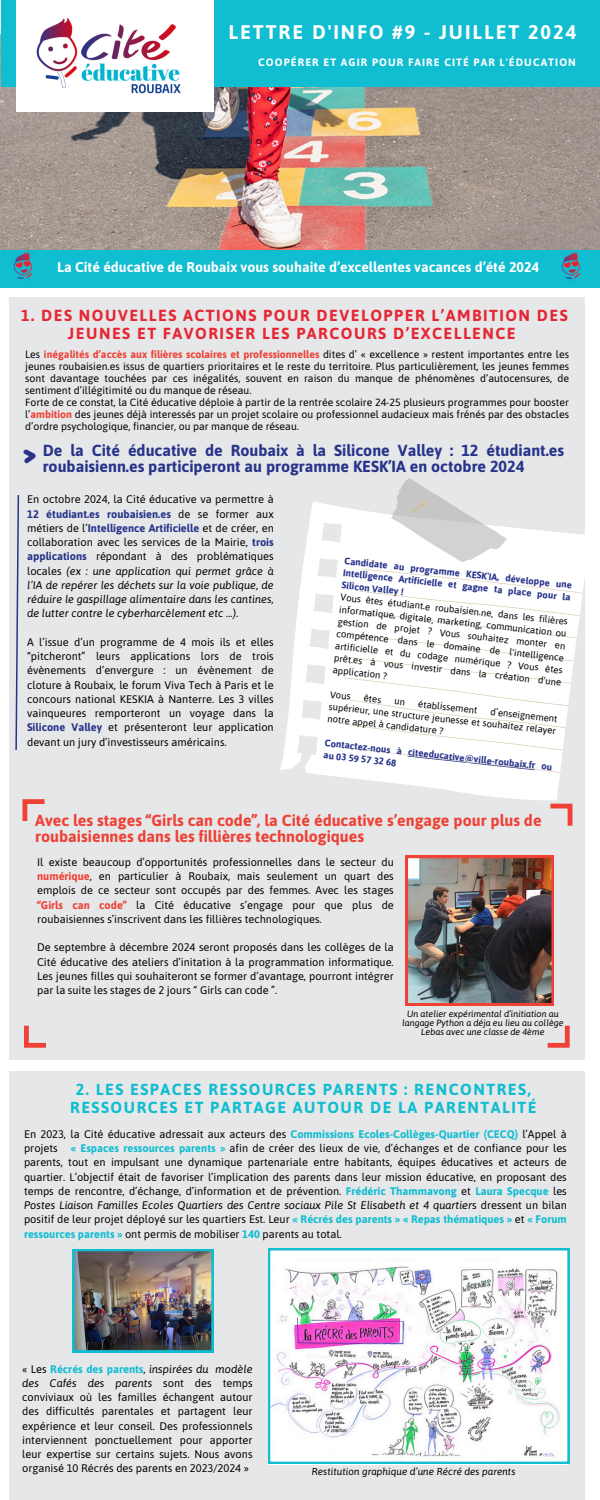
<style>
.page{position:relative;width:600px;height:1500px;background:#fff}
.page>*{position:absolute;margin:0;border:0;box-sizing:border-box;transform-origin:0 0}
.t1{font:31.5px "Lazydog";color:#28348b}
.t2{font:700 19.8px "Asap";letter-spacing:.1em;color:#fff}
.t3{font:700 16px/15.8px "Asap";color:#28348b}
.t4{font:700 16px/15.8px "Asap";color:#ef4136}
.t5{font:700 16px/18px "Asap";letter-spacing:.095em;color:#e62634;text-align:center}
.t6{font:700 16px/18px "Asap";letter-spacing:.095em;color:#10bdd1;text-align:center}
.t7{font:700 14.1px "Asap";color:#fefefe}
.t8{font:11px/14.2px "Asap";color:#000;text-align:justify}
.t9{font:italic 11px/14.2px "Asap";color:#000;text-align:justify}
.t10{font:700 10.7px "Asap";letter-spacing:.1em;color:#fff}
.t11{font:10.5px/12px "Asap";color:#000}
.t12{font:italic 10px "Asap";color:#000}
.t13{font:9.6px/12.2px "Asap";color:#000;text-align:justify}
.t14{font:700 9.6px/12.1px "Asap";color:#28348b;text-align:justify}
.t15{font:italic 9px/9px "Asap";color:#000;text-align:center}
.s1{font-weight:700;color:#ef4136}
.s2{font-style:normal}
.s3{font-weight:700;font-style:normal;color:#28348b}
.s4{font-weight:700;color:#28348b}
.s5{font-weight:700;color:#10bdd1}
.s6{font-style:italic}
</style>
<div class="page">
<div style="left:0;top:233px;width:600px;height:55px;background:#10bdd1"></div>
<img style="left:0;top:30px;width:600px;height:219px">
<div style="left:1px;top:0;width:599px;height:87px;background:#10bdd1"></div>
<img style="left:16px;top:0;width:197px;height:112px">
<img style="left:13px;top:251px;width:19px;height:32px">
<div style="left:9px;top:298px;width:576px;height:762px;background:#e6e7e8"></div>
<div style="left:9px;top:1071px;width:576px;height:429px;background:#e6e7e8"></div>
<img style="left:561px;top:251px;width:19px;height:32px">
<svg style="left:280px;top:501px;width:305px;height:306px"></svg>
<svg style="left:15px;top:495px;width:5px;height:255px"></svg>
<svg style="left:22px;top:799px;width:22px;height:22px"></svg>
<svg style="left:551px;top:804px;width:21px;height:21px"></svg>
<svg style="left:24px;top:1026px;width:22px;height:22px"></svg>
<svg style="left:548px;top:1026px;width:22px;height:22px"></svg>
<img style="left:406px;top:856px;width:148px;height:149px">
<svg style="left:268px;top:1248px;width:302px;height:216px;background:#e1e2ea"></svg>
<img style="left:72px;top:1249px;width:141px;height:103px">
<svg style="left:338px;top:478px;width:245px;height:295px"></svg>
<h6 class="t2" style="left:229px;top:20px;width:349px">LETTRE D'INFO #9 - JUILLET 2024</h6>
<p class="t10" style="left:258px;top:56px;width:319px">COOPÉRER ET AGIR POUR FAIRE CITÉ PAR L'ÉDUCATION</p>
<h6 class="t7" style="left:57px;top:259px;width:483px">La Cité éducative de Roubaix vous souhaite d’excellentes vacances d’été 2024</h6>
<h6 class="t5" style="left:21px;top:306px;width:548px">1. DES NOUVELLES ACTIONS POUR DEVELOPPER L’AMBITION DES<br>JEUNES ET FAVORISER LES PARCOURS D’EXCELLENCE</h6>
<h3 class="t11" style="left:25px;top:348px;width:545px">Les <span class="s1">inégalités d’accès aux filières scolaires et professionnelles</span> dites d’ « excellence » restent importantes entre les jeunes roubaisien.es issus de quartiers prioritaires et le reste du territoire. Plus particulièrement, les jeunes femmes sont davantage touchées par ces inégalités, souvent en raison du manque de phénomènes d’autocensures, de sentiment d’illégitimité ou du manque de réseau.<br>Forte de ce constat, la Cité éducative déploie à partir de la rentrée scolaire 24-25 plusieurs programmes pour booster l’<span class="s1">ambition</span> des jeunes déjà interessés par un projet scolaire ou professionnel audacieux mais frénés par des obstacles d’ordre psychologique, financier, ou par manque de réseau.</h3>
<p class="t1" style="left:22px;top:442px;width:17px">&gt;</p>
<p class="t3" style="left:43px;top:442px;width:523px">De la Cité éducative de Roubaix à la Silicone Valley : 12 étudiant.es roubaisienn.es participeront au programme KESK’IA en octobre 2024</p>
<p class="t9" style="left:27px;top:492px;width:248px"><span class="s2">En octobre 2024, la Cité éducative va permettre à </span><span class="s3">12 étudiant.es roubaisien.es</span> <span class="s2">de se former aux métiers de l’</span><span class="s3">Intelligence Artificielle</span> <span class="s2">et de créer, en collaboration avec les services de la Mairie,</span> <span class="s3">trois applications</span> <span class="s2">répondant à des problématiques locales</span> (ex : une application qui permet grâce à l’IA de repérer les déchets sur la voie publique, de réduire le gaspillage alimentaire dans les cantines, de lutter contre le cyberharcèlement etc ...)<span class="s2">.</span></p>
<h3 class="t8" style="left:27px;top:635px;width:248px">A l’issue d’un programme de 4 mois ils et elles “pitcheront” leurs applications lors de trois évènements d’envergure : un évènement de cloture à Roubaix, le forum Viva Tech à Paris et le concours national KESKIA à Nanterre. Les 3 villes vainqueures remporteront un voyage dans la <span class="s4">Silicone Valley</span> et présenteront leur application devant un jury d’investisseurs américains.</h3>
<p class="t14" style="left:345px;top:555px;width:230px;rotate:6deg">Candidate au programme KESK'IA, développe une Intelligence Artificielle et gagne ta place pour la Silicon Valley !</p>
<p class="t13" style="left:341px;top:591px;width:230px;rotate:6deg">Vous êtes étudiant.e roubaisien.ne, dans les filières informatique, digitale, marketing, communication ou gestion de projet ? Vous souhaitez monter en compétence dans le domaine de l’intelligence artificielle et du codage numérique ? Vous êtes prêt.es à vous investir dans la création d’une application ?</p>
<p class="t13" style="left:331px;top:688px;width:22px;rotate:6deg">Vous</p>
<p class="t13" style="left:364px;top:692px;width:19px;rotate:6deg">êtes</p>
<p class="t13" style="left:419px;top:698px;width:61px;rotate:6deg">établissement</p>
<p class="t13" style="left:331px;top:689px;width:230px;text-indent:162px;rotate:6deg">d’enseignement supérieur, une structure jeunesse et souhaitez relayer notre appel à candidature ?</p>
<p class="t14" style="left:325px;top:737px;width:79px;rotate:6deg">Contactez-nous à</p>
<p class="t14" style="left:409px;top:746px;width:147px;rotate:6deg">citeeducative@ville-roubaix.fr ou</p>
<p class="t14" style="left:324px;top:749px;width:75px;rotate:6deg">au 03 59 57 32 68</p>
<h4 class="t4" style="left:35px;top:812px;width:508px">Avec les stages “Girls can code”, la Cité éducative s’engage pour plus de roubaisiennes dans les fillières technologiques</h4>
<h6 class="t8" style="left:37px;top:855px;width:358px">Il existe beaucoup d’opportunités professionnelles dans le secteur du <span class="s1">numérique</span>, en particulier à Roubaix, mais seulement un quart des emplois de ce secteur sont occupés par des femmes. Avec les stages <span class="s1">“Girls can code”</span> la Cité éducative s’engage pour que plus de roubaisiennes s’inscrivent dans les fillières technologiques.</h6>
<p class="t8" style="left:37px;top:940px;width:358px">De septembre à décembre 2024 seront proposés dans les collèges de la Cité éducative des ateliers d’initation à la programmation informatique.<br>Les jeunes filles qui souhaiteront se former d’avantage, pourront intégrer par la suite les stages de 2 jours “ Girls can code ”.</p>
<p class="t15" style="left:402px;top:1009px;width:163px">Un atelier expérimental d’initiation au langage Python a déja eu lieu au collège<br>Lebas avec une classe de 4ème</p>
<p class="t6" style="left:70px;top:1081px;width:468px">2. LES ESPACES RESSOURCES PARENTS : RENCONTRES,<br>RESSOURCES ET PARTAGE AUTOUR DE LA PARENTALITÉ</p>
<p class="t8" style="left:24px;top:1127px;width:544px">En 2023, la Cité éducative adressait aux acteurs des <span class="s5">Commissions Ecoles-Collèges-Quartier (CECQ)</span> l’Appel à projets <span class="s5">« Espaces ressources parents »</span> afin de créer des lieux de vie, d’échanges et de confiance pour les parents, tout en impulsant une dynamique partenariale entre habitants, équipes éducatives et acteurs de quartier. L’objectif était de favoriser l’implication des parents dans leur mission éducative, en proposant des temps de rencontre, d’échange, d’information et de prévention. <span class="s5">Frédéric Thammavong</span> et <span class="s5">Laura Specque</span> les <span class="s6">Postes Liaison Familles Ecoles Quartiers des Centre sociaux Pile St Elisabeth et 4 quartier</span>s dressent un bilan positif de leur projet déployé sur les quartiers Est. Leur <span class="s5">« Récrés des parents » « Repas thématiques »</span> et <span class="s5">« Forum ressources parents »</span> ont permis de mobiliser <span class="s5">140</span> parents au total.</p>
<p class="t8" style="left:22px;top:1362px;width:232px">« Les <span class="s5">Récrés des parents</span>, <span class="s6">inspirées du modèle des Cafés des parents</span> sont des temps conviviaux où les familles échangent autour des difficultés parentales et partagent leur expérience et leur conseil. Des professionnels interviennent ponctuellement pour apporter leur expertise sur certains sujets. Nous avons organisé 10 Récrés des parents en 2023/2024 »</p>
<p class="t12" style="left:312px;top:1466px;width:205px">Restitution graphique d’une Récré des parents</p>
</div>
